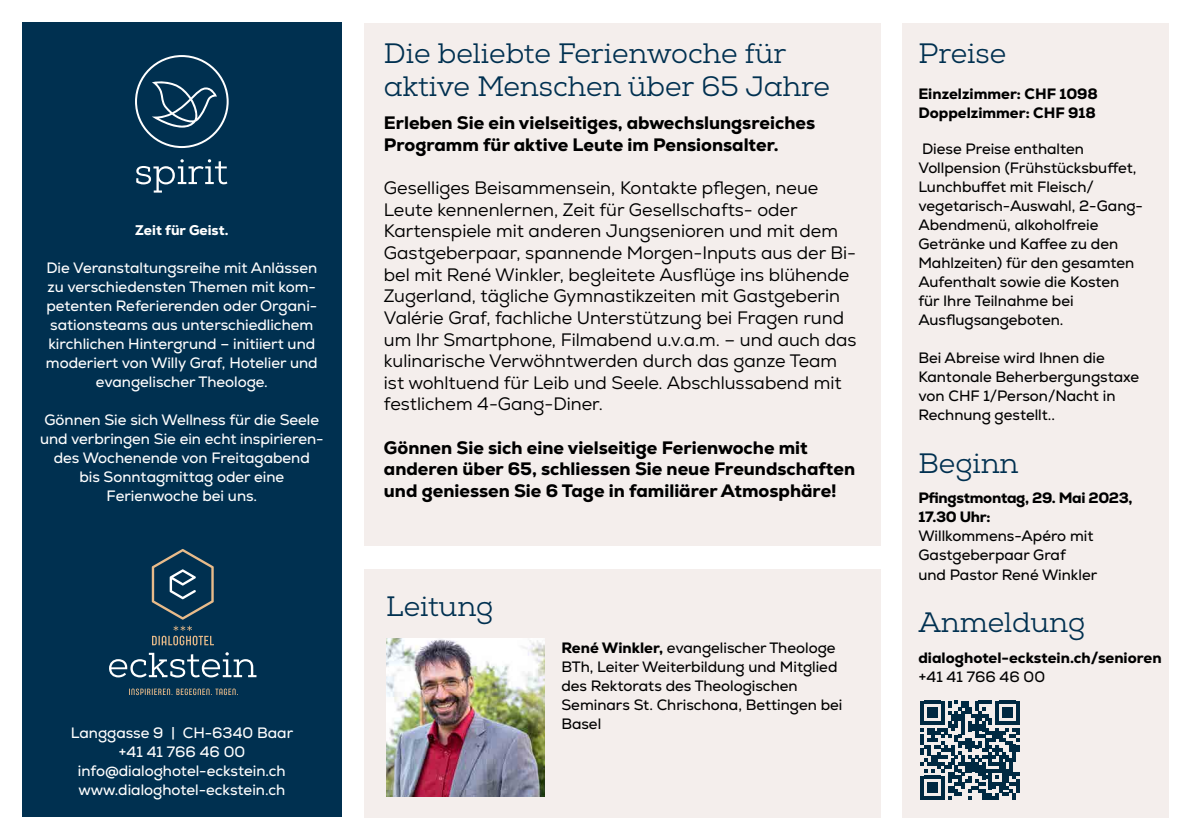
<style>
.page{position:relative;width:1191px;height:840px;background:#fff}
.page>*{position:absolute;margin:0;border:0;box-sizing:border-box;transform-origin:0 0}
.t1{font:28px/33.6px "Nexa Slab";color:#003050}
.t2{font:18px/21.6px "Nexa";color:#000}
.t3{font:800 18px/21.6px "Nexa";color:#000}
.t4{font:15px/19px "Nexa";color:#000}
.t5{font:15px/19px "Nexa";color:#fff;text-align:center}
.t6{font:800 15px/19px "Nexa";color:#000}
.t7{font:800 15px/19px "Nexa";letter-spacing:-.02em;color:#000}
.t8{font:800 14px "Nexa";color:#fff}
.s1{font-weight:800}
</style>
<div class="page">
<div style="left:22px;top:23px;width:320px;height:793px;background:#003050"></div>
<svg style="left:136px;top:159px;width:91px;height:33px"></svg>
<svg style="left:135px;top:55px;width:94px;height:93px"></svg>
<div style="left:364px;top:23px;width:516px;height:793px;background:#f4eeec"></div>
<div style="left:901px;top:23px;width:267px;height:793px;background:#f4eeec"></div>
<img style="left:386px;top:638px;width:158px;height:157px">
<div style="left:347px;top:546px;width:545px;height:23px;background:#fff"></div>
<svg style="left:109px;top:652px;width:147px;height:25px"></svg>
<svg style="left:129px;top:688px;width:107px;height:6px"></svg>
<svg style="left:152px;top:625px;width:62px;height:20px"></svg>
<svg style="left:152px;top:549px;width:62px;height:70px"></svg>
<svg style="left:920px;top:700px;width:99px;height:99px"></svg>
<hr style="left:1016px;top:778px;width:3px;height:14px;background:#002942">
<p class="t8" style="left:135px;top:221px;width:95px">Zeit für Geist.</p>
<p class="t5" style="left:46px;top:258px;width:273px">Die Veranstaltungsreihe mit Anlässen zu verschiedensten Themen mit kom&shy;petenten Referierenden oder Organi&shy;sationsteams aus unterschiedlichem kirchlichen Hintergrund – initiiert und moderiert von Willy Graf, Hotelier und evangelischer Theologe.</p>
<p class="t5" style="left:40px;top:410px;width:285px">Gönnen Sie sich Wellness für die Seele und verbringen Sie ein echt inspirieren&shy;des Wochenende von Freitagabend<br>bis Sonntagmittag oder eine<br>Ferienwoche bei uns.</p>
<p class="t5" style="left:71px;top:722px;width:224px">Langgasse 9 | CH-6340 Baar +41 41 766 46 00 info@dialoghotel-eckstein.ch www.dialoghotel-eckstein.ch</p>
<h1 class="t1" style="left:384px;top:37px;width:447px">Die beliebte Ferienwoche für aktive Menschen über 65 Jahre</h1>
<p class="t3" style="left:384px;top:112px;width:433px">Erleben Sie ein vielseitiges, abwechslungsreiches<br>Programm für aktive Leute im Pensionsalter.</p>
<p class="t2" style="left:384px;top:177px;width:474px">Geselliges Beisammensein, Kontakte pflegen, neue Leute kennenlernen, Zeit für Gesellschafts- oder Kartenspiele mit anderen Jungsenioren und mit dem Gastgeberpaar, spannende Morgen-Inputs aus der Bi&shy;bel mit René Winkler, begleitete Ausflüge ins blühende Zugerland, tägliche Gymnastikzeiten mit Gastgeberin Valérie Graf, fachliche Unterstützung bei Fragen rund um Ihr Smartphone, Filmabend u.v.a.m. – und auch das kulinarische Verwöhntwerden durch das ganze Team ist wohltuend für Leib und Seele. Abschlussabend mit festlichem 4-Gang-Diner.</p>
<p class="t3" style="left:384px;top:436px;width:473px">Gönnen Sie sich eine vielseitige Ferienwoche mit anderen über 65, schliessen Sie neue Freundschaften und geniessen Sie 6 Tage in familiärer Atmosphäre!</p>
<h1 class="t1" style="left:386px;top:589px;width:109px">Leitung</h1>
<p class="t4" style="left:561px;top:638px;width:282px"><span class="s1">René Winkler,</span> evangelischer Theologe<br>BTh, Leiter Weiterbildung und Mitglied des Rektorats des Theologischen<br>Seminars St. Chrischona, Bettingen bei<br>Basel</p>
<h1 class="t1" style="left:918px;top:37px;width:89px">Preise</h1>
<p class="t6" style="left:918px;top:84px;width:181px">Einzelzimmer: CHF 1098<br>Doppelzimmer: CHF 918</p>
<p class="t4" style="left:918px;top:139px;width:226px">Diese Preise enthalten<br>Vollpension (Frühstücksbuffet,<br>Lunchbuffet mit Fleisch/ vegetarisch-Auswahl, 2-Gang-<br>Abendmenü, alkoholfreie<br>Getränke und Kaffee zu den<br>Mahlzeiten) für den gesamten<br>Aufenthalt sowie die Kosten für Ihre Teilnahme bei<br>Ausflugsangeboten.</p>
<p class="t4" style="left:918px;top:348px;width:222px">Bei Abreise wird Ihnen die<br>Kantonale Beherbergungstaxe von CHF 1/Person/Nacht in<br>Rechnung gestellt..</p>
<h1 class="t1" style="left:918px;top:447px;width:102px">Beginn</h1>
<p class="t7" style="left:918px;top:488px;width:216px">Pfingstmontag, 29. Mai 2023,<br>17.30 Uhr:</p>
<p class="t4" style="left:918px;top:526px;width:180px">Willkommens-Apéro mit<br>Gastgeberpaar Graf<br>und Pastor René Winkler</p>
<h1 class="t1" style="left:918px;top:606px;width:168px">Anmeldung</h1>
<p class="t6" style="left:918px;top:647px;width:245px">dialoghotel-eckstein.ch/senioren</p>
<p class="t4" style="left:918px;top:666px;width:128px">+41 41 766 46 00</p>
</div>
